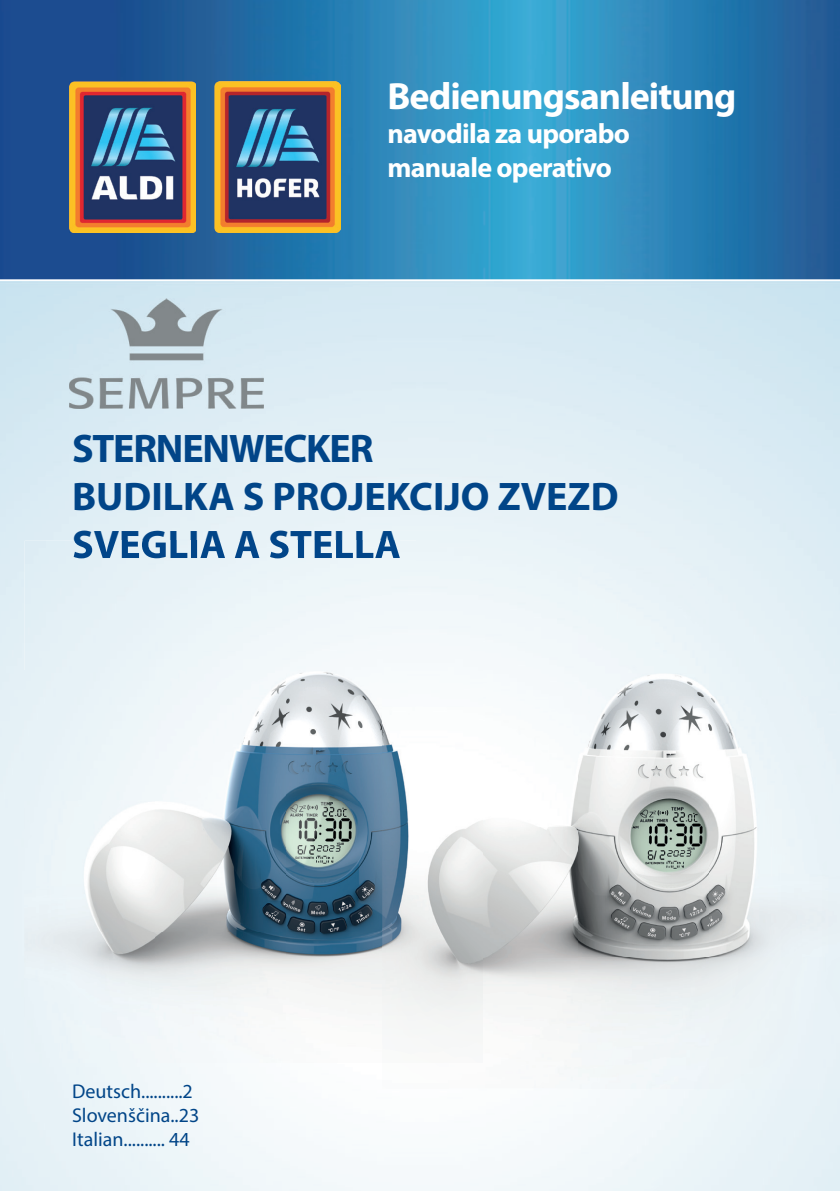
<style>
.page{position:relative;width:840px;height:1191px;background:#fff}
.page>*{position:absolute;margin:0;border:0;box-sizing:border-box;transform-origin:0 0}
.t1{font:700 40px/48px "Myriad Pro";color:#014588}
.t2{font:700 38px "Myriad Pro";letter-spacing:-.025em;color:#fff}
.t3{font:700 28px/33.6px "Myriad Pro";letter-spacing:-.025em;color:#fff}
.t4{font:20px/24px "Myriad Pro";color:#014588}
</style>
<div class="page">
<img style="left:0;top:0;width:839px;height:279px">
<img style="left:70px;top:299px;width:194px;height:110px">
<img style="left:70px;top:82px;width:126px;height:150px">
<img style="left:214px;top:82px;width:126px;height:150px">
<img style="left:25px;top:540px;width:130px;height:522px">
<img style="left:155px;top:558px;width:131px;height:504px">
<div style="left:286px;top:540px;width:130px;height:131px;background:#f1f7fa"></div>
<div style="left:416px;top:540px;width:66px;height:26px;background:#ebf4f8"></div>
<img style="left:286px;top:671px;width:96px;height:391px">
<img style="left:74px;top:540px;width:325px;height:18px">
<img style="left:482px;top:566px;width:357px;height:391px">
<img style="left:448px;top:957px;width:391px;height:131px">
<img style="left:382px;top:566px;width:100px;height:496px">
<h2 class="t2" style="left:387px;top:72px;width:350px">Bedienungsanleitung</h2>
<h3 class="t3" style="left:387px;top:116px;width:244px">navodila za uporabo manuale operativo</h3>
<h1 class="t1" style="left:72px;top:423px;width:547px">STERNENWECKER<br>BUDILKA S PROJEKCIJO ZVEZD<br>SVEGLIA A STELLA</h1>
<p class="t4" style="left:72px;top:1078px;width:129px">Deutsch..........2<br>Slovenščina..23<br>Italian.......... 44</p>
</div>
